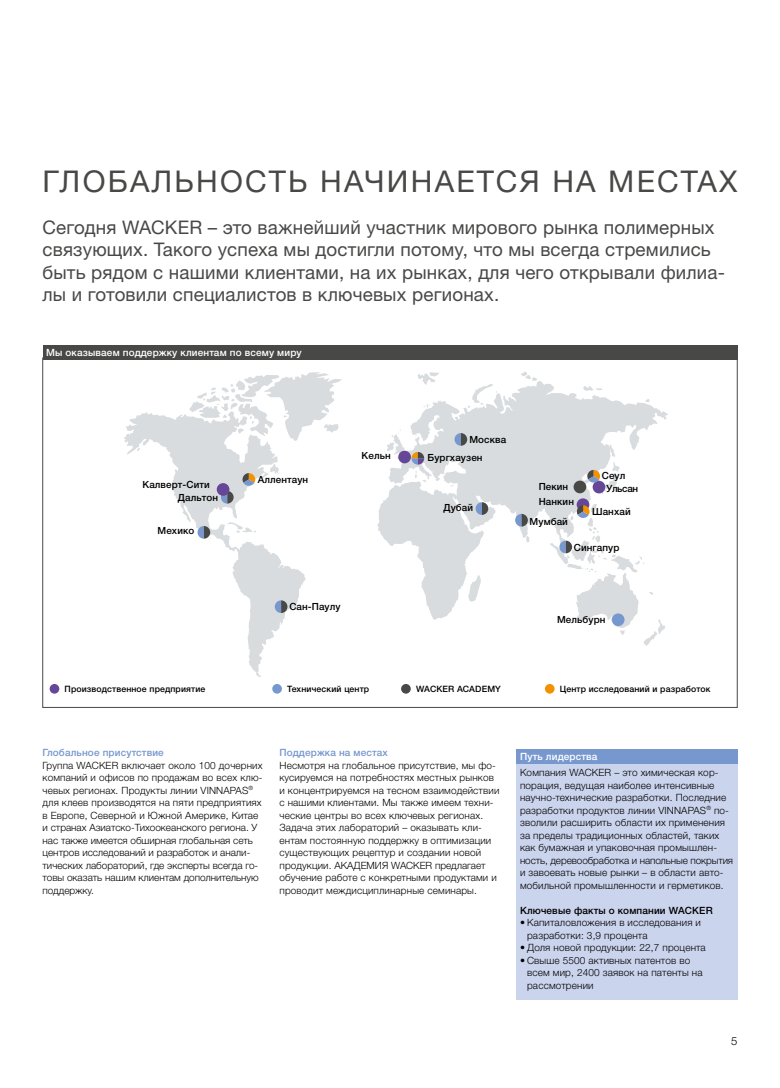
<style>
.page{position:relative;width:780px;height:1088px;background:#fff}
.page>*{position:absolute;margin:0;border:0;box-sizing:border-box;transform-origin:0 0}
.t1{font:30px "Neue Helveticafor WACKER 55";letter-spacing:.075em;color:#484847}
.t2{font:18.75px/22.5px "Neue Helveticafor WACKER 55";letter-spacing:.01em;color:#484847}
.t3{font:11.25px "Neue Helveticafor WACKER 45";color:#000}
.t4{font:10px/12.5px "Neue Helveticafor WACKER 45";letter-spacing:.015em;color:#000}
.t5{font:10px "Neue Helveticafor WACKER 65";letter-spacing:.015em;color:#fff}
.t6{font:10px "Neue Helveticafor WACKER 65";letter-spacing:.015em;color:#7797cf}
.t7{font:10px "Neue Helveticafor WACKER 65";letter-spacing:.015em;color:#000}
.t8{font:9.88px "Neue Helveticafor WACKER 65";letter-spacing:.01em;color:#000}
.t9{font:9.88px/12.9px "Neue Helveticafor WACKER 65";letter-spacing:-.035em;color:#000}
.t10{font:8.75px "Neue Helveticafor WACKER 65";letter-spacing:.015em;color:#000}
</style>
<div class="page">
<div style="left:516px;top:762px;width:221px;height:237px;background:#cbd4ed"></div>
<div style="left:516px;top:749px;width:221px;height:14px;background:#7797cf"></div>
<div style="left:43px;top:358px;width:694px;height:349px;background:#fff;border:1px solid #484847"></div>
<svg style="left:189px;top:372px;width:153px;height:61px"></svg>
<svg style="left:124px;top:411px;width:181px;height:266px"></svg>
<svg style="left:270px;top:464px;width:9px;height:10px"></svg>
<svg style="left:227px;top:522px;width:29px;height:11px"></svg>
<svg style="left:377px;top:381px;width:291px;height:239px;fill:#d9dcdf"></svg>
<svg style="left:467px;top:384px;width:30px;height:24px"></svg>
<svg style="left:521px;top:372px;width:16px;height:9px"></svg>
<svg style="left:583px;top:386px;width:19px;height:5px"></svg>
<svg style="left:645px;top:399px;width:4px;height:3px"></svg>
<svg style="left:468px;top:575px;width:12px;height:27px"></svg>
<svg style="left:526px;top:536px;width:3px;height:6px"></svg>
<svg style="left:387px;top:429px;width:17px;height:26px"></svg>
<svg style="left:423px;top:404px;width:7px;height:4px"></svg>
<svg style="left:417px;top:372px;width:22px;height:13px"></svg>
<div style="left:50px;top:684px;width:9px;height:10px;background:#664797;border-radius:50%"></div>
<div style="left:272px;top:684px;width:10px;height:10px;background:#7797cf;border-radius:50%"></div>
<div style="left:401px;top:684px;width:10px;height:10px;background:#484847;border-radius:50%"></div>
<div style="left:545px;top:684px;width:9px;height:10px;background:#f39100;border-radius:50%"></div>
<div style="left:43px;top:345px;width:694px;height:14px;background:#484847"></div>
<div style="left:398px;top:451px;width:13px;height:12px;background:#664797;border-radius:50%"></div>
<div style="left:573px;top:481px;width:13px;height:12px;background:#484847;border-radius:50%"></div>
<svg style="left:576px;top:498px;width:13px;height:13px"></svg>
<svg style="left:411px;top:452px;width:15px;height:30px"></svg>
<svg style="left:586px;top:444px;width:33px;height:50px"></svg>
<svg style="left:241px;top:473px;width:14px;height:14px"></svg>
<svg style="left:550px;top:504px;width:115px;height:142px"></svg>
<svg style="left:275px;top:600px;width:12px;height:13px"></svg>
<svg style="left:221px;top:491px;width:12px;height:13px"></svg>
<svg style="left:454px;top:433px;width:13px;height:13px"></svg>
<svg style="left:475px;top:502px;width:13px;height:13px"></svg>
<svg style="left:515px;top:514px;width:13px;height:12px"></svg>
<svg style="left:197px;top:526px;width:13px;height:13px"></svg>
<div style="left:217px;top:483px;width:12px;height:13px;background:#664797;border-radius:50%"></div>
<h1 class="t1" style="left:43px;top:163px;width:696px">ГЛОБАЛЬНОСТЬ НАЧИНАЕТСЯ НА МЕСТАХ</h1>
<p class="t2" style="left:43px;top:216px;width:684px">Сегодня WACKER – это важнейший участник мирового рынка полимерных связующих. Такого успеха мы достигли потому, что мы всегда стремились быть рядом с нашими клиентами, на их рынках, для чего открывали филиа&shy;лы и готовили специалистов в ключевых регионах.</p>
<p class="t5" style="left:46px;top:346px;width:257px">Мы оказываем поддержку клиентам по всему миру</p>
<p class="t8" style="left:142px;top:478px;width:69px">Калверт-Сити</p>
<p class="t8" style="left:178px;top:491px;width:42px">Дальтон</p>
<p class="t8" style="left:157px;top:525px;width:38px">Мехико</p>
<p class="t8" style="left:258px;top:473px;width:52px">Аллентаун</p>
<p class="t8" style="left:361px;top:450px;width:31px">Кельн</p>
<p class="t8" style="left:289px;top:601px;width:53px">Сан-Паулу</p>
<p class="t8" style="left:469px;top:433px;width:38px">Москва</p>
<p class="t8" style="left:456px;top:435px;width:41px">Moscow</p>
<p class="t8" style="left:427px;top:452px;width:57px">Бургхаузен</p>
<p class="t8" style="left:443px;top:502px;width:31px">Дубай</p>
<p class="t8" style="left:538px;top:480px;width:31px">Пекин</p>
<p class="t8" style="left:538px;top:496px;width:37px">Нанкин</p>
<p class="t8" style="left:529px;top:515px;width:40px">Мумбай</p>
<p class="t9" style="left:606px;top:469px;width:33px;text-indent:-5px">Сеул<br>Ульсан</p>
<p class="t8" style="left:592px;top:506px;width:40px">Шанхай</p>
<p class="t8" style="left:574px;top:542px;width:47px">Сингапур</p>
<p class="t8" style="left:557px;top:614px;width:50px">Мельбурн</p>
<p class="t10" style="left:65px;top:684px;width:142px">Производственное предприятие</p>
<p class="t10" style="left:287px;top:684px;width:84px">Технический центр</p>
<p class="t10" style="left:416px;top:684px;width:86px">WACKER ACADEMY</p>
<p class="t10" style="left:560px;top:684px;width:152px">Центр исследований и разработок</p>
<p class="t6" style="left:279px;top:746px;width:110px">Поддержка на местах</p>
<p class="t5" style="left:520px;top:750px;width:79px">Путь лидерства</p>
<p class="t4" style="left:279px;top:759px;width:221px">Несмотря на глобальное присутствие, мы фо&shy;кусируемся на потребностях местных рынков и концентрируемся на тесном взаимодействии с нашими клиентами. Мы также имеем техни&shy;ческие центры во всех ключевых регионах.<br>Задача этих лабораторий – оказывать кли&shy;ентам постоянную поддержку в оптимизации существующих рецептур и создании новой продукции. АКАДЕМИЯ WACKER предлагает обучение работе с конкретными продуктами и проводит междисциплинарные семинары.</p>
<p class="t6" style="left:43px;top:746px;width:123px">Глобальное присутствие</p>
<p class="t4" style="left:43px;top:759px;width:221px">Группа WACKER включает около 100 дочерних компаний и офисов по продажам во всех клю&shy;чевых регионах. Продукты линии VINNAPAS<sup>® </sup>для клеев производятся на пяти предприятиях в Европе, Северной и Южной Америке, Китае и странах Азиатско-Тихоокеанского региона. У нас также имеется обширная глобальная сеть центров исследований и разработок и анали&shy;тических лабораторий, где эксперты всегда го&shy;товы оказать нашим клиентам дополнительную поддержку.</p>
<p class="t4" style="left:520px;top:766px;width:215px">Компания WACKER – это химическая кор&shy;порация, ведущая наиболее интенсивные научно-технические разработки. Последние разработки продуктов линии VINNAPAS<sup>®</sup> по&shy;зволили расширить области их применения за пределы традиционных областей, таких как бумажная и упаковочная промышлен&shy;ность, деревообработка и напольные покрытия и завоевать новые рынки – в области авто&shy;мобильной промышленности и герметиков.</p>
<p class="t7" style="left:520px;top:904px;width:194px">Ключевые факты о компании WACKER</p>
<p class="t4" style="left:527px;top:916px;width:175px;text-indent:-7px">• Капиталовложения в исследования и разработки: 3,9 процента</p>
<p class="t4" style="left:520px;top:941px;width:187px">• Доля новой продукции: 22,7 процента</p>
<p class="t4" style="left:527px;top:954px;width:177px;text-indent:-7px">• Свыше 5500 активных патентов во всем мир, 2400 заявок на патенты на рассмотрении</p>
<p class="t3" style="left:731px;top:1034px;width:8px">5</p>
</div>
